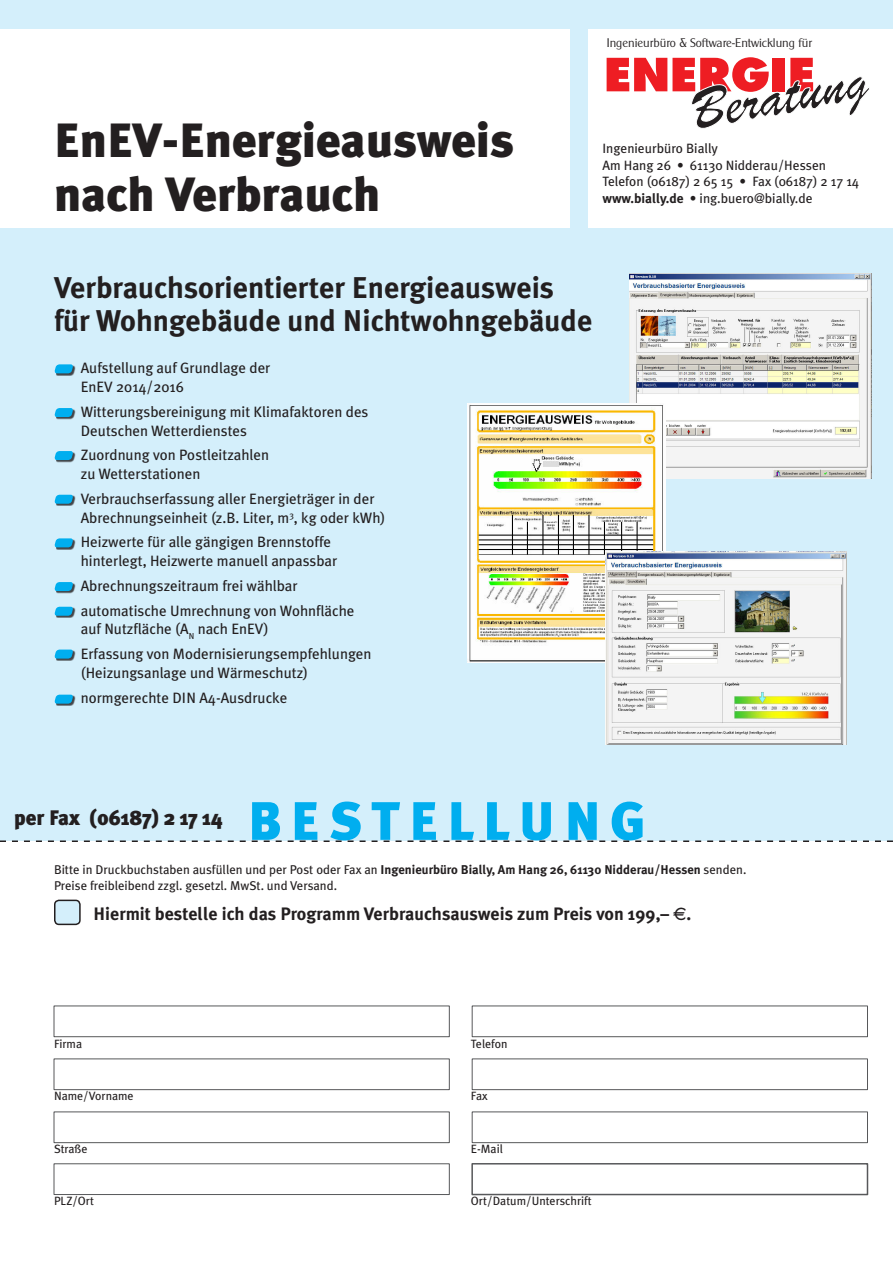
<style>
.page{position:relative;width:893px;height:1263px;background:#fff}
.page>*{position:absolute;margin:0;border:0;box-sizing:border-box;transform-origin:0 0}
.t1{font:900 54px "Meta Plus";letter-spacing:.17em;color:#00aeef}
.t2{font:900 48px "Meta Plus";color:#231f20}
.t3{font:700 30px/33px "Meta Plus";color:#231f20}
.t4{font:900 21px "Meta Plus";color:#231f20}
.t5{font:700 18px "Meta Plus";color:#231f20}
.t6{font:15px/18.8px "Meta Plus";color:#231f20}
.t7{font:13.5px "Meta Plus";color:#231f20}
.t8{font:12.75px/15.3px "Meta Plus";color:#231f20}
.t9{font:300 12.15px "Cleargothic";color:#231f20}
.t10{font:12px "Meta Plus";color:#231f20}
.s1{font-weight:700}
.s2{font-family:"Euro Classic";font-weight:400}
</style>
<div class="page">
<div style="left:0;top:0;width:893px;height:840px;background:#d4effb"></div>
<div style="left:0;top:29px;width:569px;height:198px;background:#fff"></div>
<div style="left:589px;top:29px;width:304px;height:198px;background:#fff"></div>
<svg style="left:607px;top:57px;width:262px;height:72px"></svg>
<div style="left:56px;top:695px;width:19px;height:11px;background:#231f20;opacity:.82"></div>
<svg style="left:54px;top:695px;width:20px;height:9px"></svg>
<svg style="left:0;top:840px;width:893px;height:2px"></svg>
<div style="left:55px;top:900px;width:25px;height:24px;background:#d4effb;border-radius:4px"></div>
<div style="left:54px;top:900px;width:27px;height:25px;border:2px solid #231f20;border-radius:4px"></div>
<img style="left:629px;top:273px;width:243px;height:205px">
<img style="left:468px;top:403px;width:197px;height:259px">
<div style="left:54px;top:1005px;width:396px;height:32px;border:1px solid #57585a"></div>
<div style="left:54px;top:1058px;width:396px;height:32px;border:1px solid #57585a"></div>
<div style="left:54px;top:1111px;width:396px;height:32px;border:1px solid #57585a"></div>
<div style="left:54px;top:1163px;width:396px;height:32px;border:1px solid #57585a"></div>
<div style="left:472px;top:1005px;width:396px;height:32px;border:1px solid #57585a"></div>
<div style="left:472px;top:1058px;width:396px;height:32px;border:1px solid #57585a"></div>
<div style="left:472px;top:1111px;width:396px;height:32px;border:1px solid #57585a"></div>
<div style="left:471px;top:1163px;width:397px;height:32px;border:2px solid #57585a"></div>
<img style="left:606px;top:552px;width:241px;height:193px">
<div style="left:56px;top:650px;width:19px;height:11px;background:#231f20;opacity:.82"></div>
<svg style="left:54px;top:650px;width:20px;height:9px"></svg>
<div style="left:56px;top:607px;width:19px;height:11px;background:#231f20;opacity:.82"></div>
<svg style="left:54px;top:607px;width:20px;height:9px"></svg>
<div style="left:56px;top:583px;width:19px;height:11px;background:#231f20;opacity:.82"></div>
<svg style="left:54px;top:582px;width:20px;height:9px"></svg>
<div style="left:56px;top:539px;width:19px;height:11px;background:#231f20;opacity:.82"></div>
<svg style="left:54px;top:538px;width:20px;height:9px"></svg>
<div style="left:56px;top:495px;width:19px;height:11px;background:#231f20;opacity:.82"></div>
<svg style="left:54px;top:495px;width:20px;height:9px"></svg>
<div style="left:56px;top:452px;width:19px;height:11px;background:#231f20;opacity:.82"></div>
<svg style="left:54px;top:451px;width:20px;height:9px"></svg>
<div style="left:56px;top:409px;width:19px;height:11px;background:#231f20;opacity:.82"></div>
<svg style="left:54px;top:408px;width:20px;height:9px"></svg>
<div style="left:56px;top:365px;width:19px;height:11px;background:#231f20;opacity:.82"></div>
<svg style="left:54px;top:364px;width:20px;height:9px"></svg>
<p class="t9" style="left:607px;top:35px;width:207px">Ingenieurbüro &amp; Software-Entwicklung für</p>
<p class="t2" style="left:54px;top:112px;width:461px">EnEV-Energieausweis</p>
<p class="t2" style="left:54px;top:166px;width:328px">nach Verbrauch</p>
<p class="t7" style="left:602px;top:141px;width:117px">Ingenieurbüro Bially</p>
<p class="t7" style="left:602px;top:157px;width:225px">Am Hang 26 • 61130 Nidderau/Hessen</p>
<p class="t7" style="left:602px;top:174px;width:258px">Telefon (06187) 2 65 15 • Fax (06187) 2 17 14</p>
<p class="t7" style="left:602px;top:190px;width:212px"><span class="s1">www.bially.de</span> • ing.buero@bially.de</p>
<p class="t3" style="left:54px;top:271px;width:540px">Verbrauchsorientierter Energieausweis für Wohngebäude und Nichtwohngebäude</p>
<p class="t6" style="left:81px;top:359px;width:191px">Aufstellung auf Grundlage der<br>EnEV 2014/2016</p>
<p class="t6" style="left:81px;top:402px;width:289px">Witterungsbereinigung mit Klimafaktoren des<br>Deutschen Wetterdienstes</p>
<p class="t6" style="left:81px;top:446px;width:190px">Zuordnung von Postleitzahlen zu Wetterstationen</p>
<p class="t6" style="left:81px;top:489px;width:306px">Verbrauchserfassung aller Energieträger in der<br>Abrechnungseinheit (z.B. Liter, m<sup>3</sup>, kg oder kWh)</p>
<p class="t6" style="left:81px;top:533px;width:258px">Heizwerte für alle gängigen Brennstoffe hinterlegt, Heizwerte manuell anpassbar</p>
<p class="t6" style="left:81px;top:576px;width:218px">Abrechnungszeitraum frei wählbar</p>
<p class="t6" style="left:81px;top:601px;width:275px">automatische Umrechnung von Wohnfläche auf Nutzfläche (A<sub>N</sub> nach EnEV)</p>
<p class="t6" style="left:81px;top:644px;width:292px">Erfassung von Modernisierungsempfehlungen (Heizungsanlage und Wärmeschutz)</p>
<p class="t6" style="left:81px;top:688px;width:208px">normgerechte DIN A4-Ausdrucke</p>
<p class="t4" style="left:14px;top:805px;width:210px">per Fax (06187) 2 17 14</p>
<p class="t1" style="left:248px;top:789px;width:399px">BESTELLUNG</p>
<p class="t8" style="left:54px;top:862px;width:694px">Bitte in Druckbuchstaben ausfüllen und per Post oder Fax an <span class="s1">Ingenieurbüro Bially, Am Hang 26, 61130 Nidderau/Hessen</span> senden.<br>Preise freibleibend zzgl. gesetzl. MwSt. und Versand.</p>
<p class="t5" style="left:94px;top:903px;width:599px">Hiermit bestelle ich das Programm Verbrauchsausweis zum Preis von 199,– <span class="s2">D</span>.</p>
<p class="t10" style="left:54px;top:1037px;width:30px">Firma</p>
<p class="t10" style="left:471px;top:1037px;width:38px">Telefon</p>
<p class="t10" style="left:54px;top:1089px;width:81px">Name/Vorname</p>
<p class="t10" style="left:471px;top:1089px;width:18px">Fax</p>
<p class="t10" style="left:54px;top:1142px;width:35px">Straße</p>
<p class="t10" style="left:471px;top:1142px;width:33px">E-Mail</p>
<p class="t10" style="left:54px;top:1194px;width:42px">PLZ/Ort</p>
<p class="t10" style="left:471px;top:1194px;width:122px">Ort/Datum/Unterschrift</p>
</div>
